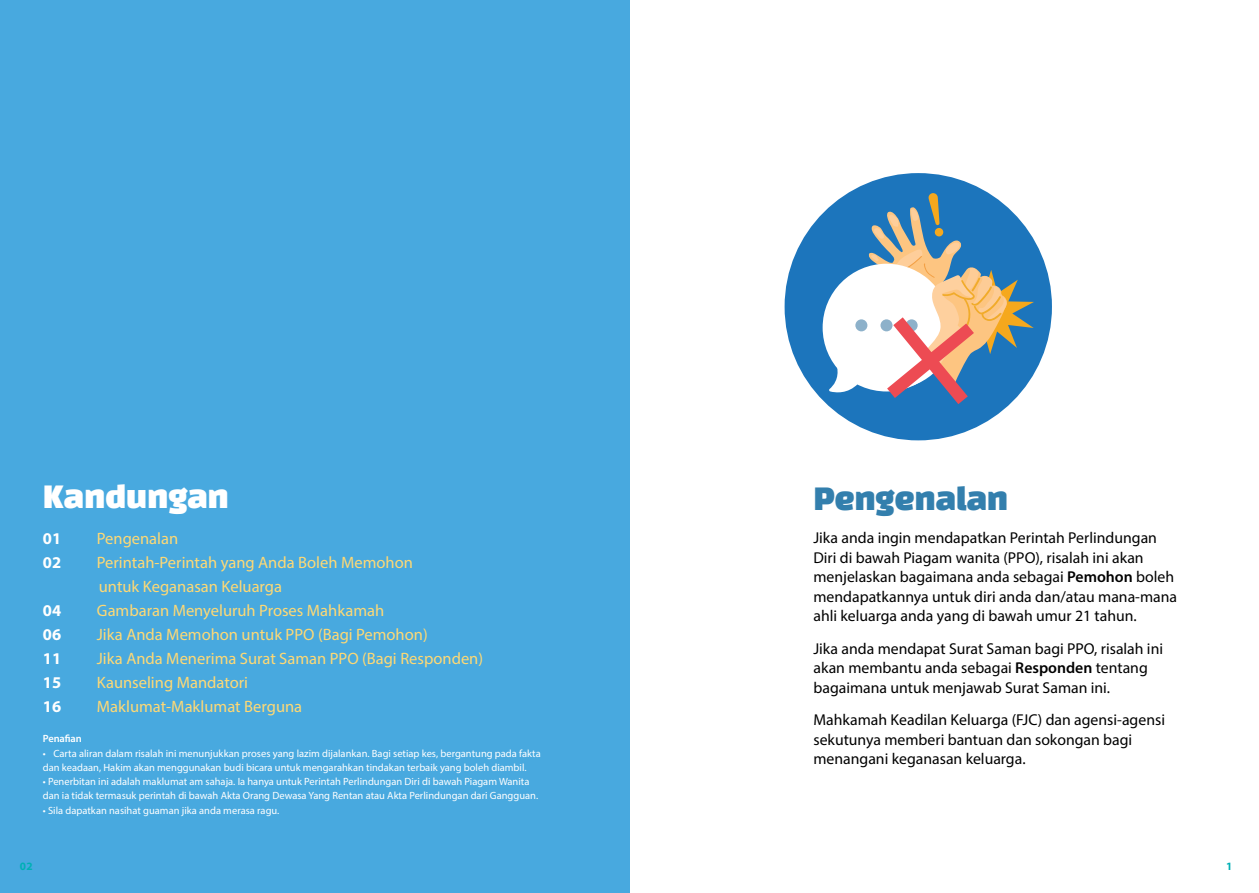
<style>
.page{position:relative;width:1259px;height:893px;background:#fff}
.page>*{position:absolute;margin:0;border:0;box-sizing:border-box;transform-origin:0 0}
.t1{font:30px "Black Han Sans";letter-spacing:-.01em;color:#337fad}
.t2{font:30px "Black Han Sans";letter-spacing:-.01em;color:#fff}
.t3{font:16.5px/24px "Myriad Pro";color:#ffd974}
.t4{font:700 16.5px "Myriad Pro";color:#fff}
.t5{font:15.75px/19.5px "Myriad Pro";color:#000}
.t6{font:700 11.25px "Myriad Pro";color:#00b0b5}
.t7{font:10.5px/13.5px "Myriad Pro";color:#fff}
.t8{font:600 10.5px "Myriad Pro";letter-spacing:-.01em;color:#fff}
.s1{font-weight:600}
</style>
<div class="page">
<div style="left:0;top:0;width:629px;height:893px;background:#48a9df"></div>
<div style="left:784px;top:173px;width:268px;height:267px;background:#1c75bc;border-radius:50%"></div>
<svg style="left:826px;top:193px;width:208px;height:211px"></svg>
<h1 class="t2" style="left:43px;top:483px;width:187px">Kandungan</h1>
<p class="t4" style="left:43px;top:528px;width:20px">01</p>
<p class="t3" style="left:97px;top:526px;width:83px">Pengenalan</p>
<p class="t4" style="left:43px;top:552px;width:20px">02</p>
<p class="t3" style="left:97px;top:550px;width:318px">Perintah-Perintah yang Anda Boleh Memohon untuk Keganasan Keluarga</p>
<p class="t4" style="left:43px;top:600px;width:20px">04</p>
<p class="t3" style="left:97px;top:598px;width:289px">Gambaran Menyeluruh Proses Mahkamah</p>
<p class="t4" style="left:43px;top:624px;width:20px">06</p>
<p class="t3" style="left:97px;top:622px;width:332px">Jika Anda Memohon untuk PPO (Bagi Pemohon)</p>
<p class="t4" style="left:43px;top:648px;width:20px">11</p>
<p class="t3" style="left:97px;top:646px;width:388px">Jika Anda Menerima Surat Saman PPO (Bagi Responden)</p>
<p class="t4" style="left:43px;top:672px;width:20px">15</p>
<p class="t3" style="left:97px;top:670px;width:153px">Kaunseling Mandatori</p>
<p class="t4" style="left:43px;top:696px;width:20px">16</p>
<p class="t3" style="left:97px;top:694px;width:207px">Maklumat-Maklumat Berguna</p>
<p class="t8" style="left:43px;top:732px;width:40px">Penafian</p>
<p class="t7" style="left:43px;top:747px;width:499px">• Carta aliran dalam risalah ini menunjukkan proses yang lazim dijalankan. Bagi setiap kes, bergantung pada fakta dan keadaan, Hakim akan menggunakan budi bicara untuk mengarahkan tindakan terbaik yang boleh diambil.</p>
<p class="t7" style="left:43px;top:775px;width:497px">• Penerbitan ini adalah maklumat am sahaja. Ia hanya untuk Perintah Perlindungan Diri di bawah Piagam Wanita dan ia tidak termasuk perintah di bawah Akta Orang Dewasa Yang Rentan atau Akta Perlindungan dari Gangguan.</p>
<p class="t7" style="left:43px;top:803px;width:238px">• Sila dapatkan nasihat guaman jika anda merasa ragu.</p>
<h1 class="t1" style="left:813px;top:486px;width:196px">Pengenalan</h1>
<p class="t5" style="left:813px;top:528px;width:365px">Jika anda ingin mendapatkan Perintah Perlindungan Diri di bawah Piagam wanita (PPO), risalah ini akan menjelaskan bagaimana anda sebagai <span class="s1">Pemohon</span> boleh mendapatkannya untuk diri anda dan/atau mana-mana ahli keluarga anda yang di bawah umur 21 tahun.</p>
<p class="t5" style="left:813px;top:638px;width:351px">Jika anda mendapat Surat Saman bagi PPO, risalah ini akan membantu anda sebagai <span class="s1">Responden</span> tentang bagaimana untuk menjawab Surat Saman ini.</p>
<p class="t5" style="left:813px;top:710px;width:353px">Mahkamah Keadilan Keluarga (FJC) dan agensi-agensi sekutunya memberi bantuan dan sokongan bagi menangani keganasan keluarga.</p>
<p class="t6" style="left:20px;top:858px;width:14px">02</p>
<p class="t6" style="left:1226px;top:858px;width:8px">1</p>
</div>
